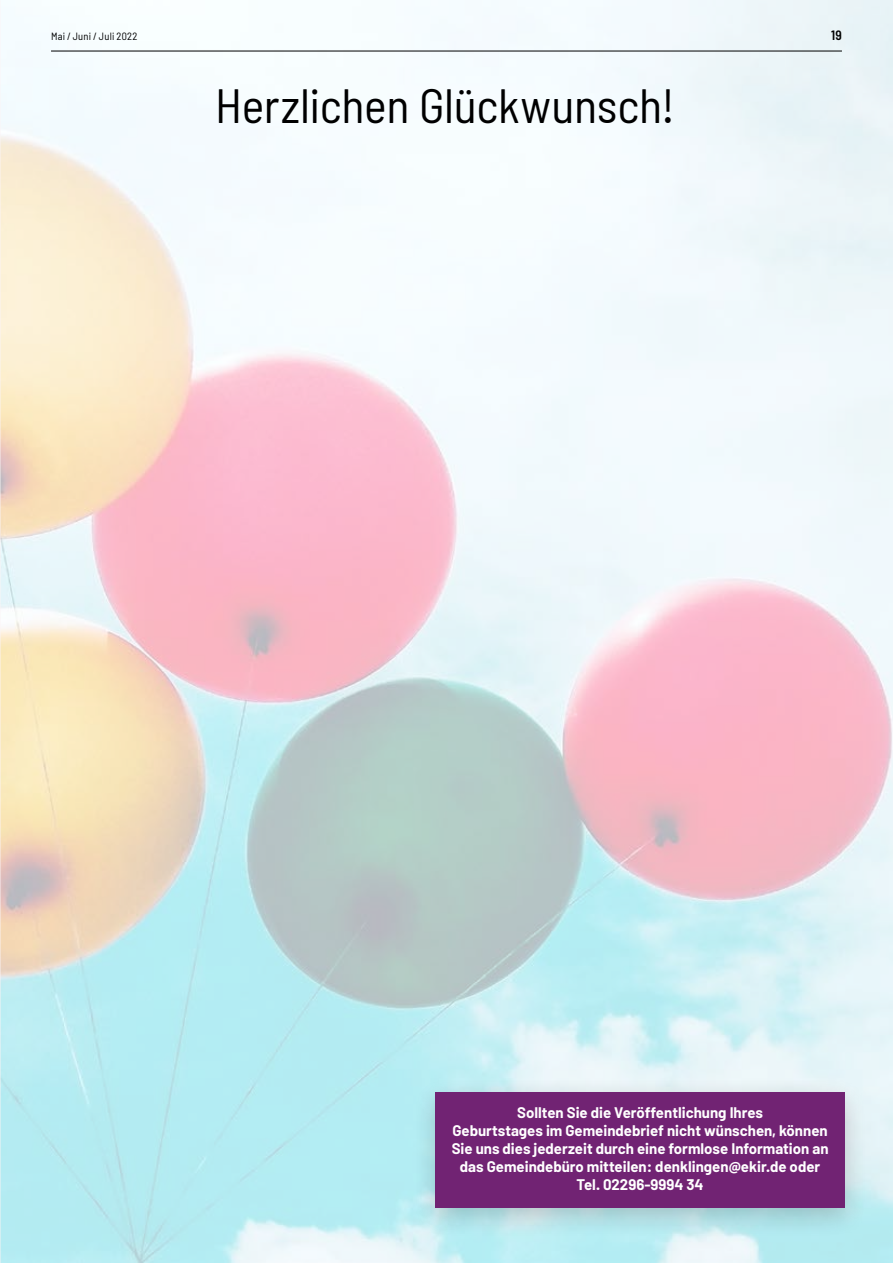
<style>
.page{position:relative;width:893px;height:1263px;background:#fff}
.page>*{position:absolute;margin:0;border:0;box-sizing:border-box;transform-origin:0 0}
.t1{font:semi-condensed 48px "Barlow";letter-spacing:-.005em;color:#000}
.t2{font:700 15px/18px "Barlow";color:#fff;text-align:center}
.t3{font:600 semi-condensed 13.5px "Barlow";color:#000}
.t4{font:semi-condensed 10.5px "Barlow";letter-spacing:.025em;color:#000}
</style>
<div class="page">
<img style="left:0;top:0;width:1px;height:1263px">
<div style="left:411px;top:1076px;width:458px;height:164px;background:#000;opacity:.2"></div>
<div style="left:435px;top:1092px;width:410px;height:115px;background:#712373"></div>
<hr style="left:51px;top:51px;width:791px;height:1px;background:#000">
<p class="t4" style="left:51px;top:30px;width:88px">Mai / Juni / Juli 2022</p>
<p class="t3" style="left:831px;top:27px;width:12px">19</p>
<h1 class="t1" style="left:215px;top:76px;width:461px">Herzlichen Glückwunsch!</h1>
<p class="t2" style="left:452px;top:1103px;width:378px">Sollten Sie die Veröffentlichung Ihres<br>Geburtstages im Gemeindebrief nicht wünschen, können Sie uns dies jederzeit durch eine formlose Information an das Gemeindebüro mitteilen: denklingen@ekir.de oder Tel. 02296-9994 34</p>
</div>
